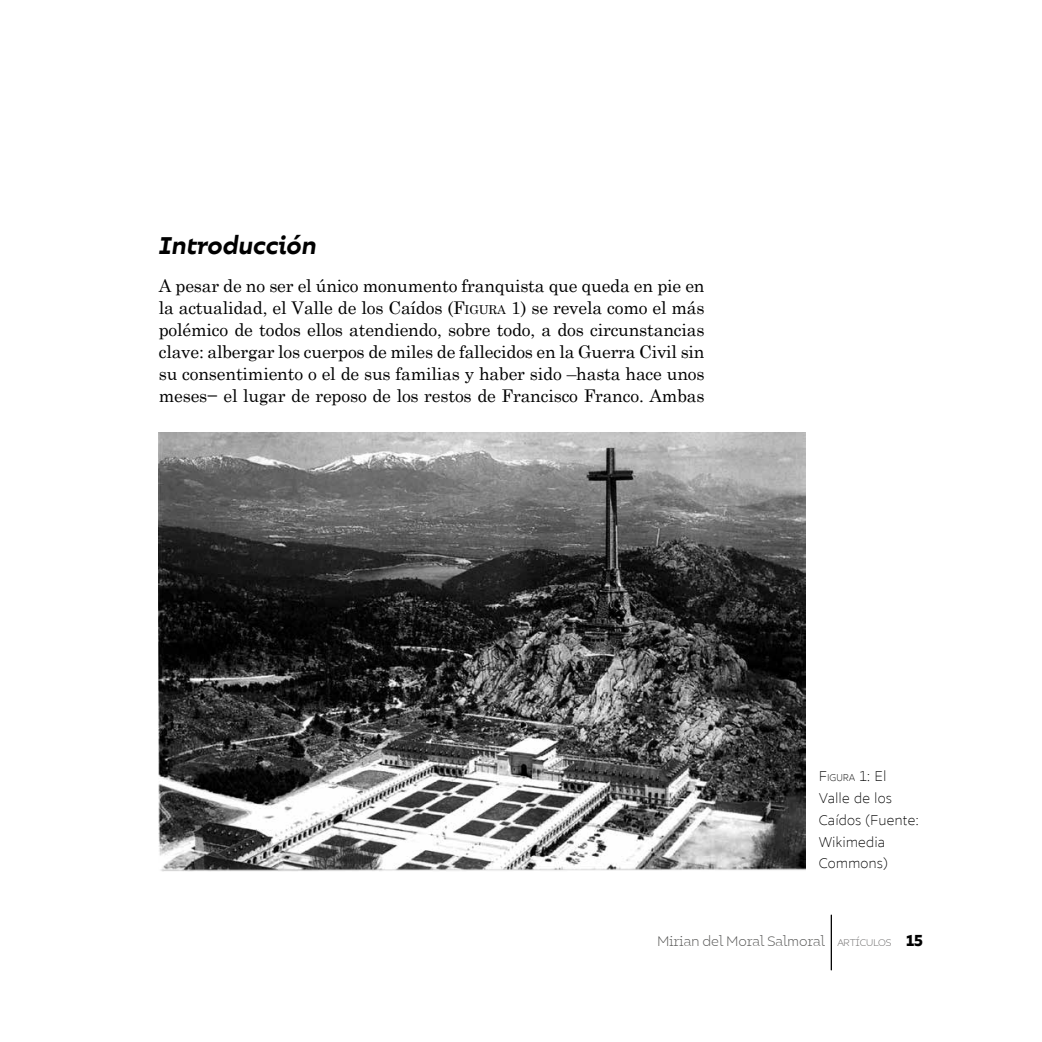
<style>
.page{position:relative;width:1042px;height:1042px;background:#fff}
.page>*{position:absolute;margin:0;border:0;box-sizing:border-box;transform-origin:0 0}
.t1{font:italic 500 24.5px "Bilbao";color:#000}
.t2{font:17.5px/21.9px "Century Schoolbook";letter-spacing:-.01em;color:#000;text-align:justify}
.t3{font:100 14px/21.9px "Marcher Alt";color:#000}
.t4{font:300 14px "Bilbao";color:#575756}
.t5{font:100 9.8px "Marcher Alt";color:#000}
.s1{font-style:inherit}
.s2{font-size:12.25px}
.s3{font-size:14px}
.s4{font-size:9.8px;color:#6b6a6a}
.s5{font-family:"Marcher Alt";font-weight:700;font-size:15.75px;color:#000}
</style>
<div class="page">
<hr style="left:831px;top:915px;width:1px;height:55px;background:#000">
<img style="left:159px;top:432px;width:646px;height:439px">
<h1 class="t1" style="left:159px;top:228px;width:159px">Introducción</h1>
<p class="t2" style="left:159px;top:273px;width:547px">A pesar de no ser el único monumento franquista que queda en pie en la actualidad, el Valle de los Caídos (<span class="s1">F</span><span class="s2">IGURA</span> <span class="s1">1</span>) se revela como el más polémico de todos ellos atendiendo, sobre todo, a dos circunstancias clave: albergar los cuerpos de miles de fallecidos en la Guerra Civil sin su consentimiento o el de sus familias y haber sido –hasta hace unos meses− el lugar de reposo de los restos de Francisco Franco. Ambas</p>
<p class="t5" style="left:819px;top:770px;width:70px"><span class="s3">F</span>IGURA <span class="s3">1:</span> <span class="s3">El</span></p>
<p class="t3" style="left:819px;top:786px;width:102px">Valle de los<br>Caídos (Fuente:<br>Wikimedia<br>Commons)</p>
<p class="t4" style="left:657px;top:931px;width:267px">Mirian del Moral Salmoral <span class="s4">ARTÍCULOS</span> <span class="s5">15</span></p>
</div>
